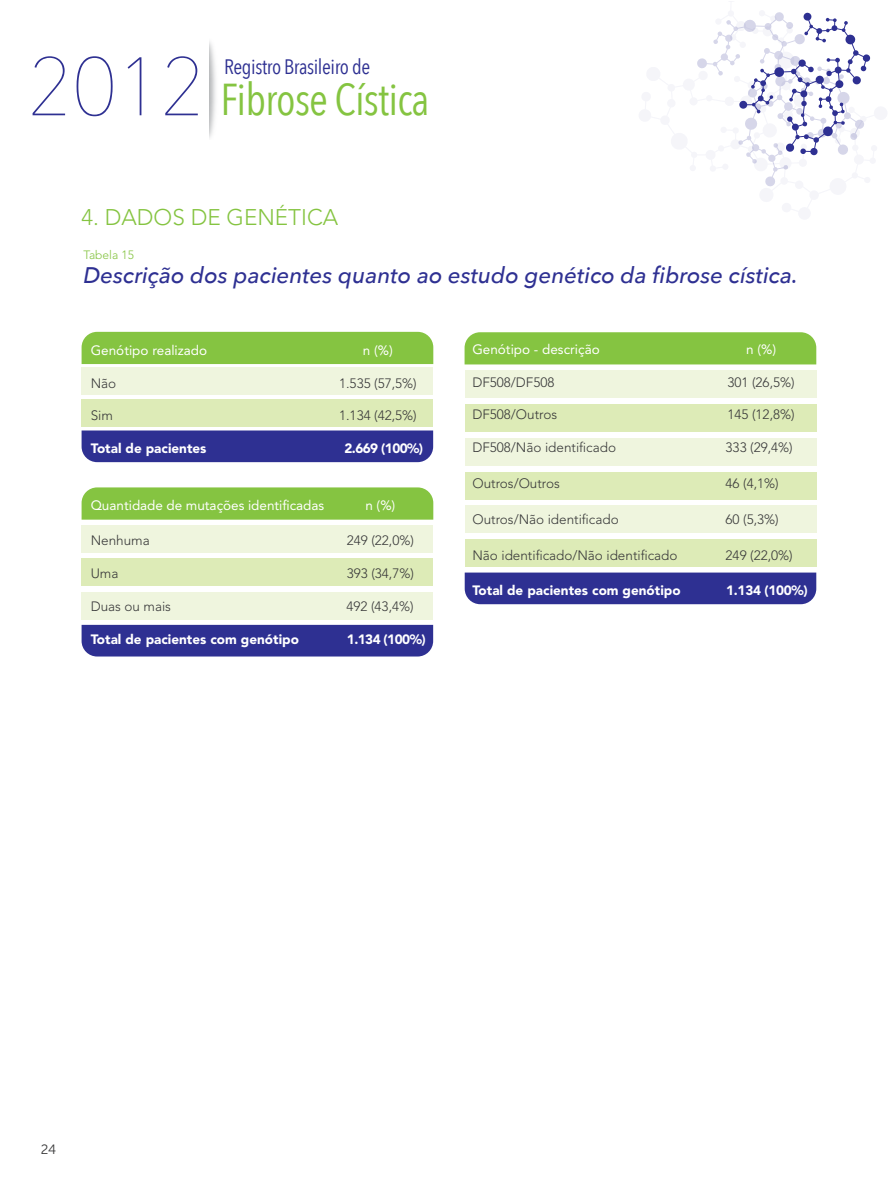
<style>
.page{position:relative;width:893px;height:1191px;background:#fff}
.page>*{position:absolute;margin:0;border:0;box-sizing:border-box;transform-origin:0 0}
.t1{font:200 81.9px "Avenir Next";color:#2e3092}
.t2{font:44.55px "Avenir Next Condensed";letter-spacing:-.02em;color:#85c441}
.t3{font:italic 500 22.5px "Avenir Next";color:#2e3092}
.t4{font:300 22.5px "Avenir LT Std";color:#85c441}
.t5{font:20.85px "Avenir Next Condensed";letter-spacing:-.02em;color:#2e3092}
.t6{font:300 13.5px "Avenir LT Std";color:#383839}
.t7{font:900 13.5px "Avenir LT Std";color:#fff}
.t8{font:13.5px "Avenir LT Std";color:#fff}
.t9{font:13.5px "Museo Sans 300";color:#383839}
.t10{font:300 12px "Avenir LT Std";color:#85c441}
</style>
<div class="page">
<img style="left:210px;top:42px;width:6px;height:95px">
<svg style="left:697px;top:12px;width:174px;height:175px"></svg>
<div style="left:82px;top:430px;width:351px;height:32px;background:#2e3092"></div>
<div style="left:465px;top:572px;width:351px;height:32px;background:#2e3092"></div>
<div style="left:82px;top:332px;width:351px;height:32px;background:#85c441"></div>
<div style="left:465px;top:332px;width:351px;height:32px;background:#85c441"></div>
<div style="left:82px;top:625px;width:351px;height:31px;background:#2e3092"></div>
<div style="left:82px;top:487px;width:351px;height:32px;background:#85c441"></div>
<div style="left:82px;top:367px;width:351px;height:28px;background:#eff5de"></div>
<div style="left:82px;top:524px;width:351px;height:28px;background:#eff5de"></div>
<div style="left:82px;top:592px;width:351px;height:28px;background:#eff5de"></div>
<div style="left:82px;top:399px;width:351px;height:28px;background:#ddebb7"></div>
<div style="left:82px;top:558px;width:351px;height:28px;background:#ddebb7"></div>
<div style="left:465px;top:370px;width:351px;height:28px;background:#eff5de"></div>
<div style="left:465px;top:438px;width:351px;height:27px;background:#eff5de"></div>
<div style="left:465px;top:505px;width:351px;height:28px;background:#eff5de"></div>
<div style="left:465px;top:404px;width:351px;height:28px;background:#ddebb7"></div>
<div style="left:465px;top:471px;width:351px;height:28px;background:#ddebb7"></div>
<div style="left:465px;top:539px;width:351px;height:28px;background:#ddebb7"></div>
<h1 class="t1" style="left:27px;top:38px;width:180px">2012</h1>
<h3 class="t5" style="left:224px;top:54px;width:148px">Registro Brasileiro de</h3>
<h2 class="t2" style="left:221px;top:72px;width:210px">Fibrose Cística</h2>
<h3 class="t4" style="left:81px;top:204px;width:258px">4. DADOS DE GENÉTICA</h3>
<p class="t10" style="left:83px;top:248px;width:52px">Tabela 15</p>
<h3 class="t3" style="left:83px;top:262px;width:716px">Descrição dos pacientes quanto ao estudo genético da fibrose cística.</h3>
<p class="t8" style="left:91px;top:342px;width:118px">Genótipo realizado</p>
<p class="t8" style="left:363px;top:342px;width:32px">n (%)</p>
<p class="t6" style="left:91px;top:376px;width:27px">Não</p>
<p class="t6" style="left:339px;top:376px;width:79px">1.535 (57,5%)</p>
<p class="t6" style="left:91px;top:407px;width:24px">Sim</p>
<p class="t6" style="left:339px;top:407px;width:79px">1.134 (42,5%)</p>
<p class="t7" style="left:91px;top:440px;width:117px">Total de pacientes</p>
<p class="t7" style="left:344px;top:440px;width:80px">2.669 (100%)</p>
<p class="t8" style="left:91px;top:498px;width:235px">Quantidade de mutações identificadas</p>
<p class="t8" style="left:365px;top:498px;width:32px">n (%)</p>
<p class="t6" style="left:91px;top:532px;width:61px">Nenhuma</p>
<p class="t6" style="left:347px;top:532px;width:69px">249 (22,0%)</p>
<p class="t6" style="left:91px;top:565px;width:29px">Uma</p>
<p class="t6" style="left:347px;top:565px;width:69px">393 (34,7%)</p>
<p class="t6" style="left:91px;top:598px;width:82px">Duas ou mais</p>
<p class="t6" style="left:347px;top:598px;width:69px">492 (43,4%)</p>
<p class="t7" style="left:91px;top:631px;width:210px">Total de pacientes com genótipo</p>
<p class="t7" style="left:347px;top:631px;width:80px">1.134 (100%)</p>
<p class="t8" style="left:472px;top:341px;width:129px">Genótipo - descrição</p>
<p class="t8" style="left:746px;top:341px;width:32px">n (%)</p>
<p class="t6" style="left:472px;top:375px;width:84px">DF508/DF508</p>
<p class="t6" style="left:727px;top:375px;width:69px">301 (26,5%)</p>
<p class="t6" style="left:472px;top:406px;width:86px">DF508/Outros</p>
<p class="t6" style="left:727px;top:406px;width:69px">145 (12,8%)</p>
<p class="t6" style="left:472px;top:440px;width:145px">DF508/Não identificado</p>
<p class="t6" style="left:726px;top:440px;width:69px">333 (29,4%)</p>
<p class="t6" style="left:472px;top:475px;width:89px">Outros/Outros</p>
<p class="t6" style="left:726px;top:475px;width:55px">46 (4,1%)</p>
<p class="t6" style="left:472px;top:511px;width:148px">Outros/Não identificado</p>
<p class="t6" style="left:726px;top:511px;width:55px">60 (5,3%)</p>
<p class="t6" style="left:472px;top:547px;width:207px">Não identificado/Não identificado</p>
<p class="t6" style="left:726px;top:547px;width:69px">249 (22,0%)</p>
<p class="t7" style="left:472px;top:582px;width:210px">Total de pacientes com genótipo</p>
<p class="t7" style="left:726px;top:582px;width:83px">1.134 (100%)</p>
<p class="t9" style="left:41px;top:1142px;width:17px">24</p>
</div>
